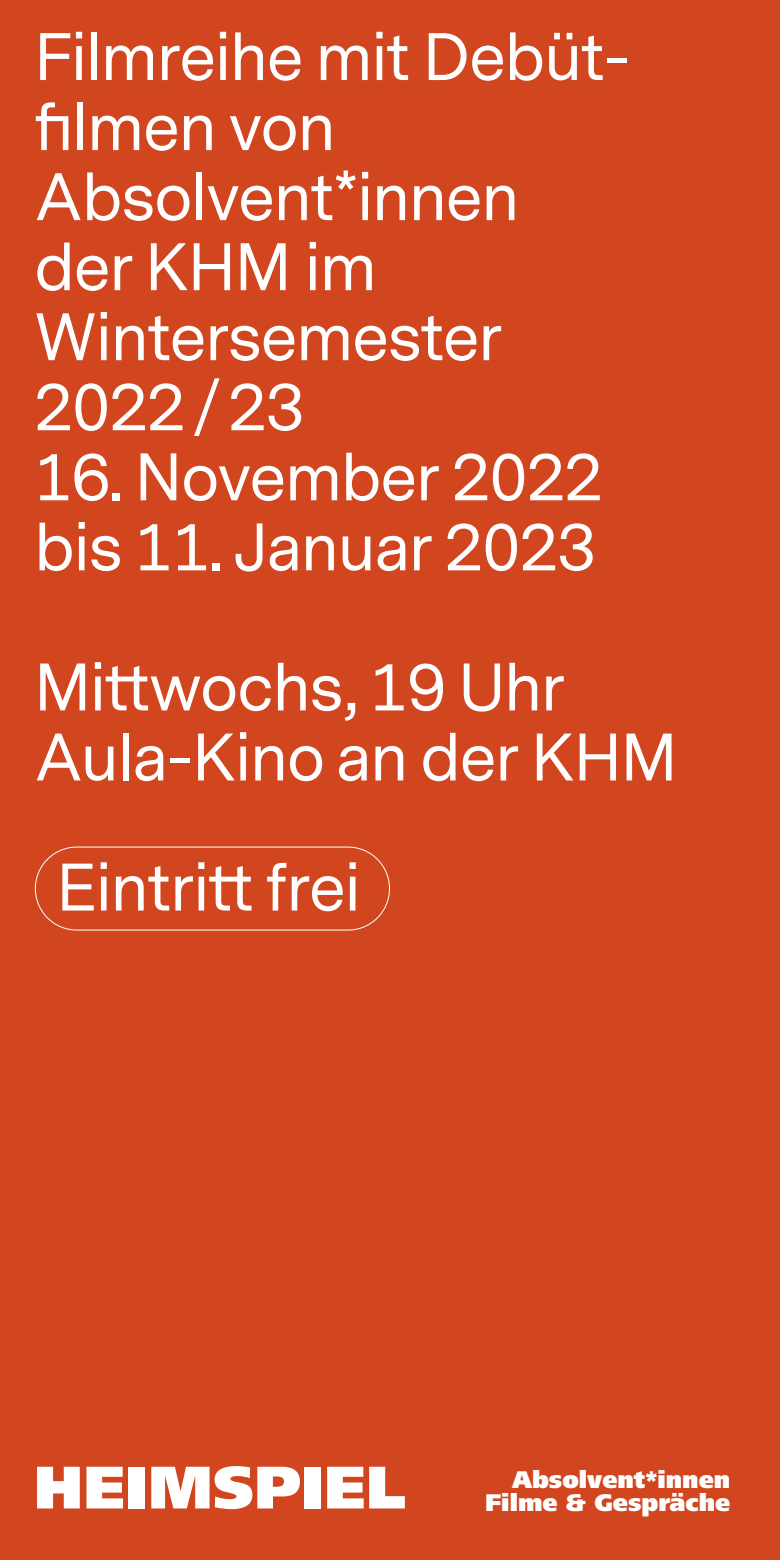
<style>
.page{position:relative;width:780px;height:1560px;background:#fff}
.page>*{position:absolute;margin:0;border:0;box-sizing:border-box;transform-origin:0 0}
.Messina_25_20_left_a{font:62.5px/70px "Messina Sans";color:#fff}
.t1{font:900 62.5px "Frutiger Next Pro";color:#fff}
.t2{font:900 25px "Frutiger Next Pro";color:#fff}
</style>
<div class="page">
<div style="left:0;top:0;width:780px;height:1559px;background:#d1461f"></div>
<div style="left:35px;top:846px;width:355px;height:84px;border:1px solid #fff;border-radius:41px"></div>
<p class="Messina_25_20_left_a" style="left:35px;top:24px;width:590px">Filmreihe mit Debüt&shy;filmen von</p>
<p class="Messina_25_20_left_a" style="left:35px;top:164px;width:485px">Absolvent*innen der KHM im<br>Wintersemester<br>2022/23</p>
<p class="Messina_25_20_left_a" style="left:35px;top:444px;width:569px">16. November 2022</p>
<p class="Messina_25_20_left_a" style="left:35px;top:514px;width:561px">bis 11. Januar 2023</p>
<p class="Messina_25_20_left_a" style="left:35px;top:654px;width:531px">Mittwochs, 19 Uhr</p>
<p class="Messina_25_20_left_a" style="left:35px;top:724px;width:643px">Aula-Kino an der KHM</p>
<p class="Messina_25_20_left_a" style="left:57px;top:854px;width:304px">Eintritt frei</p>
<p class="t1" style="left:34px;top:1451px;width:374px">HEIMSPIEL</p>
<p class="t2" style="left:512px;top:1465px;width:220px">Absolvent*innen</p>
<p class="t2" style="left:485px;top:1487px;width:247px">Filme &amp; Gespräche</p>
</div>
